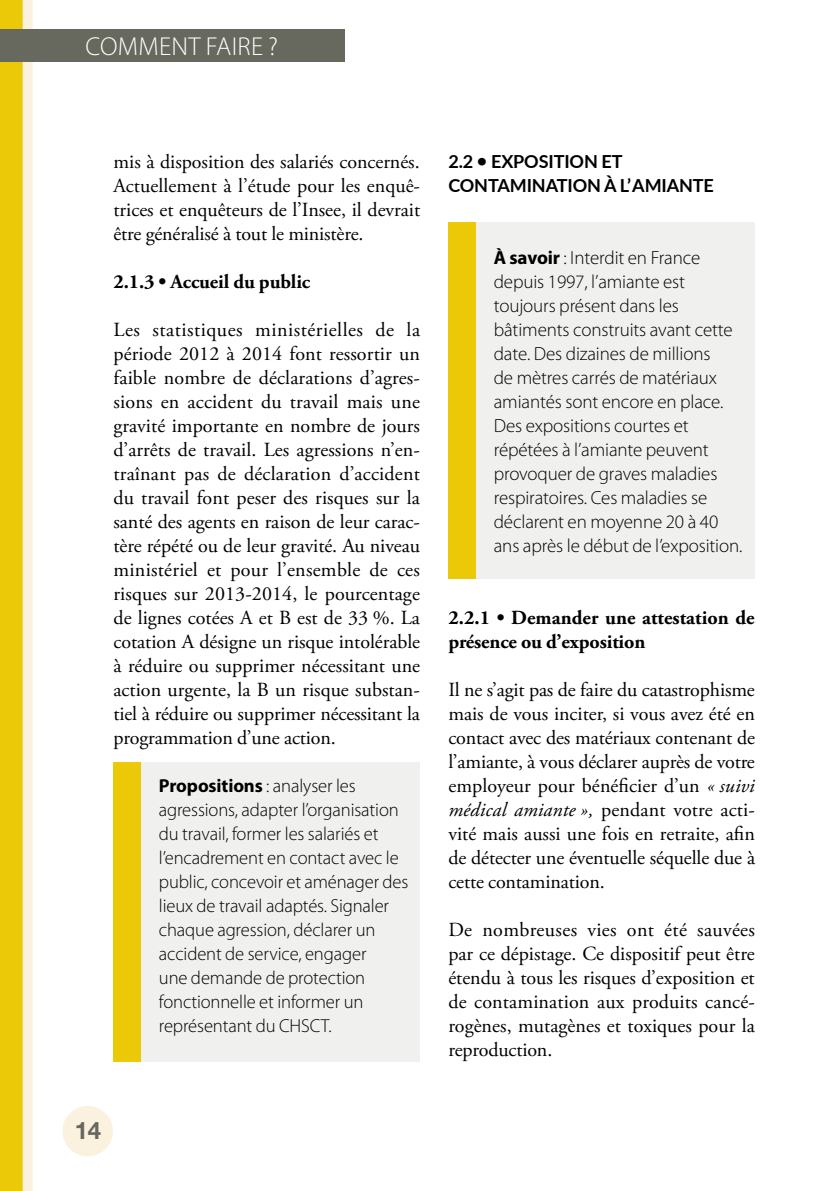
<style>
.page{position:relative;width:840px;height:1191px;background:#fff}
.page>*{position:absolute;margin:0;border:0;box-sizing:border-box;transform-origin:0 0}
.t1{font:300 26px "Myriad Pro";letter-spacing:.015em;color:#fff}
.t2{font:700 24px "Helvetica Neue";color:#67685e}
.t3{font:20px/24px "Adobe Garamond Pro";letter-spacing:-.005em;color:#000;text-align:justify}
.t4{font:700 20px/24px "Adobe Garamond Pro";letter-spacing:-.005em;color:#000}
.ENCART{font:300 19px/24px "Myriad Pro";letter-spacing:-.005em;color:#000}
.ENCART-2{font:300 18.8px/24px "Myriad Pro";letter-spacing:-.005em;color:#000}
.TITRE_NV2{font:700 18px/24px "Lato";letter-spacing:-.005em;color:#000}
.s1{font-weight:700}
.s2{font-style:italic}
</style>
<div class="page">
<div style="left:62px;top:1106px;width:51px;height:50px;background:#fbf1df;border-radius:50%"></div>
<div style="left:0;top:0;width:23px;height:1191px;background:#ebc909"></div>
<div style="left:23px;top:0;width:10px;height:1191px;background:#fbf1df"></div>
<div style="left:0;top:29px;width:344px;height:33px;background:#67685e"></div>
<div style="left:448px;top:222px;width:306px;height:356px;background:#f0f0ef"></div>
<div style="left:113px;top:763px;width:307px;height:299px;background:#f0f0ef"></div>
<div style="left:113px;top:763px;width:28px;height:299px;background:#ebc909"></div>
<div style="left:448px;top:222px;width:27px;height:356px;background:#ebc909"></div>
<h1 class="t1" style="left:85px;top:30px;width:194px">COMMENT FAIRE ?</h1>
<p class="t3" style="left:113px;top:150px;width:308px">mis à disposition des salariés concernés.<br>Actuellement à l’étude pour les enquê&shy;trices et enquêteurs de l’Insee, il devrait être généralisé à tout le ministère.</p>
<p class="t4" style="left:113px;top:270px;width:198px">2.1.3 • Accueil du public</p>
<p class="t3" style="left:113px;top:318px;width:308px">Les statistiques ministérielles de la période 2012 à 2014 font ressortir un faible nombre de déclarations d’agres&shy;sions en accident du travail mais une gravité importante en nombre de jours d’arrêts de travail. Les agressions n’en&shy;traînant pas de déclaration d’accident du travail font peser des risques sur la santé des agents en raison de leur carac&shy;tère répété ou de leur gravité. Au niveau ministériel et pour l’ensemble de ces risques sur 2013-2014, le pourcentage de lignes cotées A et B est de 33 %. La cotation A désigne un risque intolérable à réduire ou supprimer nécessitant une action urgente, la B un risque substan&shy;tiel à réduire ou supprimer nécessitant la programmation d’une action.</p>
<p class="ENCART-2" style="left:159px;top:774px;width:251px"><span class="s1">Propositions</span> : analyser les agressions, adapter l’organisation du travail, former les salariés et l’encadrement en contact avec le public, concevoir et aménager des lieux de travail adaptés. Signaler chaque agression, déclarer un accident de service, engager<br>une demande de protection fonctionnelle et informer un représentant du CHSCT.</p>
<p class="t2" style="left:75px;top:1111px;width:28px">14</p>
<p class="TITRE_NV2" style="left:448px;top:149px;width:267px">2.2 • EXPOSITION ET<br>CONTAMINATION À L’AMIANTE</p>
<p class="ENCART" style="left:493px;top:245px;width:250px"><span class="s1">À savoir</span> : Interdit en France depuis 1997, l’amiante est toujours présent dans les bâtiments construits avant cette date. Des dizaines de millions<br>de mètres carrés de matériaux amiantés sont encore en place.<br>Des expositions courtes et répétées à l’amiante peuvent provoquer de graves maladies respiratoires. Ces maladies se déclarent en moyenne 20 à 40 ans après le début de l’exposition.</p>
<p class="t4" style="left:448px;top:606px;width:307px">2.2.1 • Demander une attestation de présence ou d’exposition</p>
<p class="t3" style="left:448px;top:678px;width:308px">Il ne s’agit pas de faire du catastrophisme mais de vous inciter, si vous avez été en contact avec des matériaux contenant de l’amiante, à vous déclarer auprès de votre employeur pour bénéficier d’un <span class="s2">« suivi médical amiante »,</span> pendant votre acti&shy;vité mais aussi une fois en retraite, afin de détecter une éventuelle séquelle due à cette contamination.</p>
<p class="t3" style="left:448px;top:918px;width:308px">De nombreuses vies ont été sauvées par ce dépistage. Ce dispositif peut être étendu à tous les risques d’exposition et de contamination aux produits cancé&shy;rogènes, mutagènes et toxiques pour la reproduction.</p>
</div>
